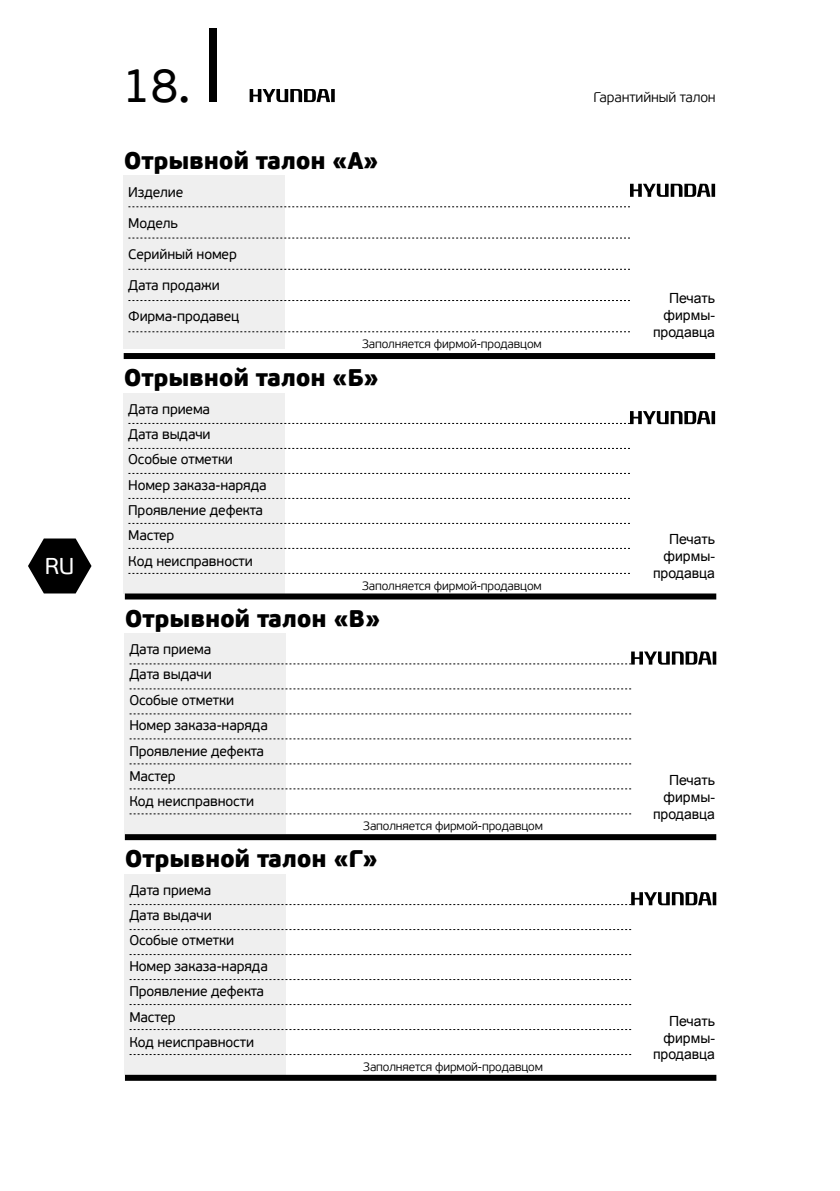
<style>
.page{position:relative;width:840px;height:1191px;background:#fff}
.page>*{position:absolute;margin:0;border:0;box-sizing:border-box;transform-origin:0 0}
.t1{font:48px "PF Beau Sans Pro";color:#000}
.t2{font:900 24px "PF Beau Sans Pro";letter-spacing:-.01em;color:#000}
.t3{font:22.8px "PF Beau Sans Pro";color:#fff}
.t4{font:14px/25.4px "PF Beau Sans Pro";letter-spacing:-.01em;color:#000}
.t5{font:14px/16.8px "Arial";color:#000;text-align:right}
.t6{font:300 14px "PF Beau Sans Pro";letter-spacing:-.01em;color:#000}
.t7{font:300 12px "PF Beau Sans Pro";letter-spacing:-.01em;color:#000}
</style>
<div class="page">
<div style="left:209px;top:29px;width:8px;height:73px;background:#000"></div>
<svg style="left:28px;top:538px;width:63px;height:55px"></svg>
<svg style="left:249px;top:89px;width:85px;height:13px"></svg>
<div style="left:124px;top:175px;width:161px;height:174px;background:#efefef"></div>
<div style="left:124px;top:393px;width:161px;height:200px;background:#efefef"></div>
<svg style="left:128px;top:206px;width:501px;height:1px"></svg>
<svg style="left:128px;top:498px;width:501px;height:1px"></svg>
<svg style="left:128px;top:238px;width:501px;height:1px"></svg>
<svg style="left:128px;top:448px;width:501px;height:1px"></svg>
<svg style="left:128px;top:300px;width:501px;height:1px"></svg>
<svg style="left:128px;top:523px;width:501px;height:1px"></svg>
<svg style="left:128px;top:269px;width:501px;height:1px"></svg>
<svg style="left:128px;top:473px;width:501px;height:1px"></svg>
<svg style="left:128px;top:331px;width:501px;height:1px"></svg>
<svg style="left:128px;top:548px;width:501px;height:1px"></svg>
<svg style="left:128px;top:573px;width:501px;height:1px"></svg>
<div style="left:124px;top:353px;width:590px;height:6px;background:#000"></div>
<svg style="left:630px;top:184px;width:84px;height:13px"></svg>
<svg style="left:128px;top:411px;width:586px;height:13px"></svg>
<div style="left:125px;top:633px;width:161px;height:201px;background:#efefef"></div>
<svg style="left:129px;top:738px;width:501px;height:1px"></svg>
<svg style="left:129px;top:688px;width:501px;height:1px"></svg>
<svg style="left:129px;top:763px;width:501px;height:1px"></svg>
<svg style="left:129px;top:713px;width:501px;height:1px"></svg>
<svg style="left:129px;top:788px;width:501px;height:1px"></svg>
<svg style="left:129px;top:813px;width:501px;height:1px"></svg>
<div style="left:125px;top:593px;width:590px;height:6px;background:#000"></div>
<svg style="left:129px;top:651px;width:586px;height:13px"></svg>
<div style="left:125px;top:874px;width:161px;height:200px;background:#efefef"></div>
<svg style="left:129px;top:979px;width:501px;height:1px"></svg>
<svg style="left:129px;top:929px;width:501px;height:1px"></svg>
<svg style="left:129px;top:1004px;width:501px;height:1px"></svg>
<svg style="left:129px;top:954px;width:501px;height:1px"></svg>
<svg style="left:129px;top:1029px;width:501px;height:1px"></svg>
<svg style="left:129px;top:1054px;width:501px;height:1px"></svg>
<div style="left:125px;top:834px;width:590px;height:6px;background:#000"></div>
<svg style="left:129px;top:892px;width:586px;height:13px"></svg>
<div style="left:125px;top:1074px;width:591px;height:6px;background:#000"></div>
<h3 class="t3" style="left:45px;top:553px;width:31px">RU</h3>
<h1 class="t1" style="left:122px;top:58px;width:70px">18.</h1>
<h2 class="t2" style="left:124px;top:145px;width:256px">Отрывной талон «A»</h2>
<p class="t4" style="left:128px;top:180px;width:56px">Изделие</p>
<p class="t4" style="left:128px;top:211px;width:51px">Модель</p>
<p class="t4" style="left:128px;top:242px;width:110px">Серийный номер</p>
<p class="t4" style="left:128px;top:273px;width:93px">Дата продажи</p>
<p class="t4" style="left:128px;top:304px;width:113px">Фирма-продавец</p>
<p class="t7" style="left:362px;top:337px;width:181px">Заполняется фирмой-продавцом</p>
<h2 class="t2" style="left:124px;top:362px;width:256px">Отрывной талон «Б»</h2>
<p class="t4" style="left:128px;top:396px;width:140px">Дата приема<br>Дата выдачи<br>Особые отметки<br>Номер заказа-наряда<br>Проявление дефекта<br>Мастер<br>Код неисправности</p>
<p class="t7" style="left:362px;top:578px;width:181px">Заполняется фирмой-продавцом</p>
<h2 class="t2" style="left:125px;top:602px;width:257px">Отрывной талон «В»</h2>
<p class="t4" style="left:129px;top:637px;width:140px">Дата приема<br>Дата выдачи<br>Особые отметки<br>Номер заказа-наряда<br>Проявление дефекта<br>Мастер<br>Код неисправности</p>
<p class="t7" style="left:363px;top:819px;width:181px">Заполняется фирмой-продавцом</p>
<h2 class="t2" style="left:125px;top:843px;width:254px">Отрывной талон «Г»</h2>
<p class="t4" style="left:129px;top:877px;width:140px">Дата приема<br>Дата выдачи<br>Особые отметки<br>Номер заказа-наряда<br>Проявление дефекта<br>Мастер<br>Код неисправности</p>
<p class="t7" style="left:363px;top:1059px;width:181px">Заполняется фирмой-продавцом</p>
<p class="t6" style="left:593px;top:89px;width:124px">Гарантийный талон</p>
<p class="t5" style="left:652px;top:290px;width:64px">Печать фирмы&shy;продавца</p>
<p class="t5" style="left:652px;top:531px;width:64px">Печать фирмы&shy;продавца</p>
<p class="t5" style="left:652px;top:772px;width:64px">Печать фирмы&shy;продавца</p>
<p class="t5" style="left:652px;top:1012px;width:64px">Печать фирмы&shy;продавца</p>
</div>
